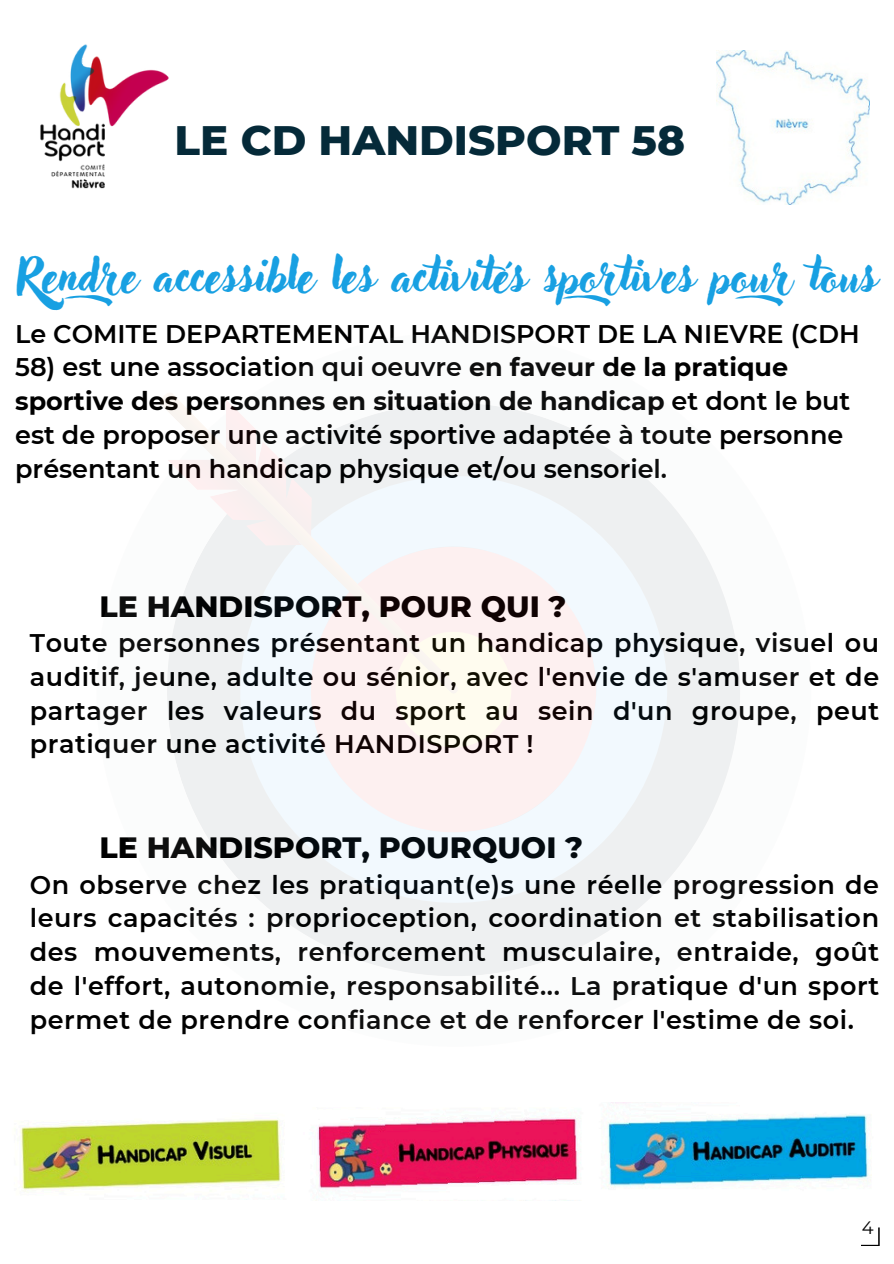
<style>
.page{position:relative;width:894px;height:1264px;background:#fff}
.page>*{position:absolute;margin:0;border:0;box-sizing:border-box;transform-origin:0 0}
.t1{font:47.25px "Adlery Pro Swash";color:#18a0e2}
.t2{font:800 42px "Montserrat";color:#052a39}
.t3{font:800 30px "Montserrat";color:#000}
.t4{font:600 25.5px/33.8px "Montserrat";color:#000;text-align:justify}
.t5{font:18px "Montserrat";color:#000}
.s1{font-weight:700}
</style>
<div class="page">
<img style="left:40px;top:44px;width:129px;height:145px">
<img style="left:716px;top:50px;width:153px;height:154px">
<img style="left:20px;top:1119px;width:262px;height:74px">
<img style="left:311px;top:1117px;width:270px;height:74px">
<img style="left:606px;top:1102px;width:266px;height:87px">
<svg style="left:861px;top:1227px;width:18px;height:19px"></svg>
<svg style="left:167px;top:403px;width:573px;height:573px"></svg>
<svg style="left:167px;top:403px;width:291px;height:291px"></svg>
<svg style="left:160px;top:393px;width:152px;height:152px"></svg>
<p class="t2" style="left:175px;top:114px;width:512px">LE CD HANDISPORT 58</p>
<h2 class="t1" style="left:15px;top:253px;width:863px">Rendre accessible les activités sportives pourtous</h2>
<h2 class="t4" style="left:15px;top:316px;width:845px">Le COMITE DEPARTEMENTAL HANDISPORT DE LA NIEVRE (CDH</h2>
<h2 class="t4" style="left:15px;top:350px;width:836px;text-align:left">58) est une association qui oeuvre <span class="s1">en faveur de la pratique sportive des personnes en situation de handicap</span> et dont le but est de proposer une activité sportive adaptée à toute personne présentant un handicap physique et/ou sensoriel.</h2>
<h3 class="t3" style="left:100px;top:587px;width:468px">LE HANDISPORT, POUR QUI ?</h3>
<h3 class="t4" style="left:30px;top:626px;width:850px">Toute personnes présentant un handicap physique, visuel ou auditif, jeune, adulte ou sénior, avec l'envie de s'amuser et de partager les valeurs du sport au sein d'un groupe, peut pratiquer une activité HANDISPORT !</h3>
<p class="t3" style="left:100px;top:829px;width:485px">LE HANDISPORT, POURQUOI ?</p>
<p class="t4" style="left:30px;top:867px;width:850px">On observe chez les pratiquant(e)s une réelle progression de leurs capacités : proprioception, coordination et stabilisation des mouvements, renforcement musculaire, entraide, goût de l'effort, autonomie, responsabilité... La pratique d'un sport permet de prendre confiance et de renforcer l'estime de soi.</p>
<p class="t5" style="left:861px;top:1216px;width:13px">4</p>
</div>
